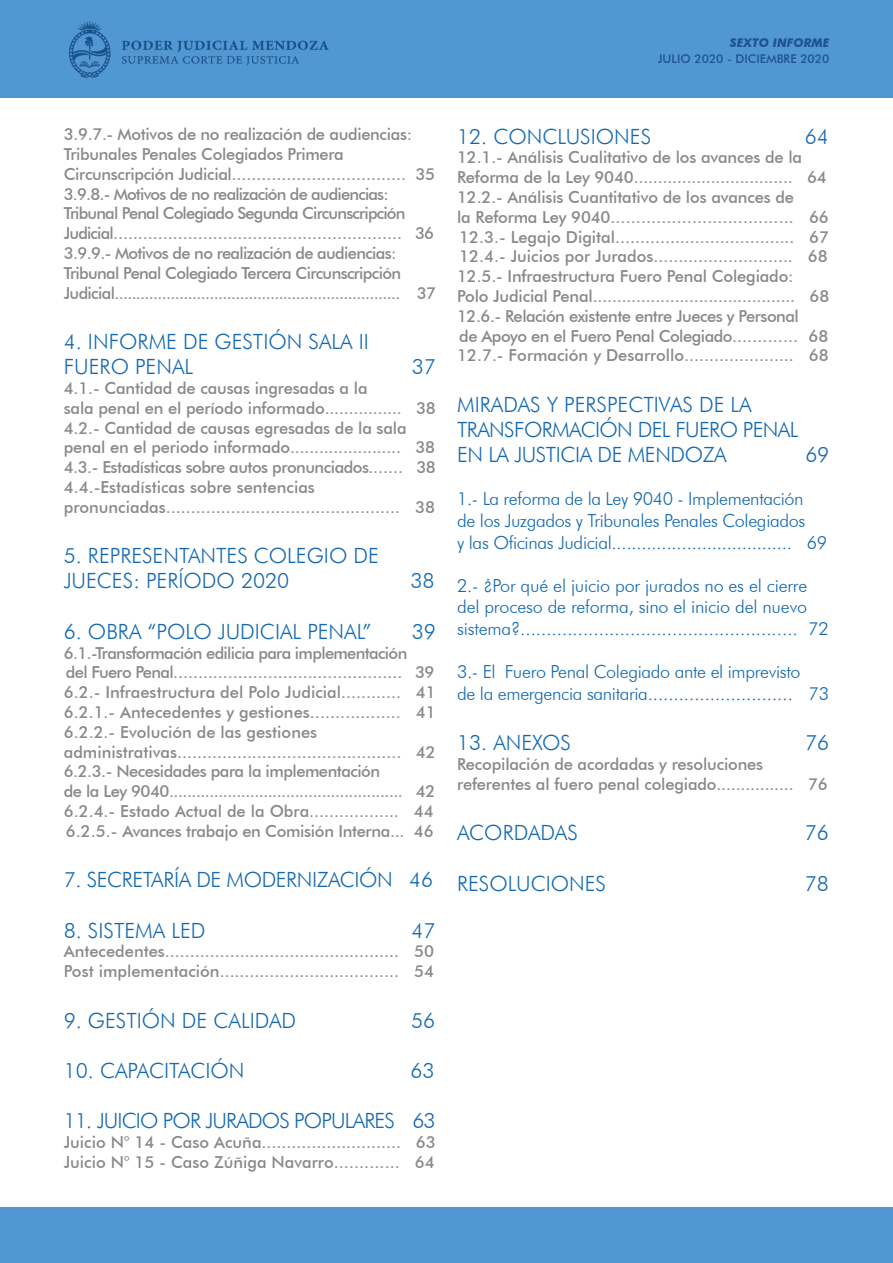
<style>
.page{position:relative;width:893px;height:1263px;background:#fff}
.page>*{position:absolute;margin:0;border:0;box-sizing:border-box;transform-origin:0 0}
.t1{font:300 21px/25.2px "Futura BT";color:#1469b3}
.t2{font:300 21px/25.2px "Futura BT";letter-spacing:-.03em;color:#1469b3}
.t3{font:300 21px "Futura BT";letter-spacing:-.02em;color:#1469b3}
.t4{font:300 21px "Futura BT";letter-spacing:-.04em;color:#1469b3}
.t5{font:300 18px/21.6px "Futura BT";letter-spacing:-.02em;color:#1469b3}
.t6{font:500 16.5px/19.8px "Futura BT";letter-spacing:-.01em;color:#87898c}
.t7{font:500 16.5px/19.8px "Futura BT";letter-spacing:-.04em;color:#87898c}
.t8{font:500 16.5px "Futura BT";letter-spacing:-.03em;color:#87898c}
.t9{font:500 16.5px/19.8px "Futura BT";letter-spacing:-.05em;color:#87898c}
.t10{font:500 12px "Futura BT";color:#1d5391}
.t11{font:italic 700 12px "Futura BT";color:#1d5391}
</style>
<div class="page">
<div style="left:0;top:0;width:893px;height:98px;background:#5198d2"></div>
<div style="left:0;top:1208px;width:893px;height:55px;background:#5198d2"></div>
<img style="left:69px;top:21px;width:260px;height:57px">
<p class="t11" style="left:730px;top:35px;width:101px">SEXTO INFORME</p>
<p class="t10" style="left:658px;top:52px;width:173px">JULIO 2020 - DICIEMBRE 2020</p>
<p class="t6" style="left:64px;top:124px;width:373px">3.9.7.- Motivos de no realización de audiencias:<br>Tribunales Penales Colegiados Primera<br>Circunscripción Judicial................................... 35</p>
<p class="t9" style="left:64px;top:184px;width:372px">3.9.8.- Motivos de no realización de audiencias:<br>Tribunal Penal Colegiado Segunda Circunscripción<br>Judicial.......................................................... 36</p>
<p class="t7" style="left:64px;top:243px;width:374px">3.9.9.- Motivos de no realización de audiencias:<br>Tribunal Penal Colegiado Tercera Circunscripción<br>Judicial.................................................................. 37</p>
<p class="t1" style="left:64px;top:329px;width:307px">4. INFORME DE GESTIÓN SALA II<br>FUERO PENAL</p>
<p class="t1" style="left:412px;top:354px;width:26px">37</p>
<p class="t6" style="left:64px;top:378px;width:305px">4.1.- Cantidad de causas ingresadas a la</p>
<p class="t6" style="left:64px;top:398px;width:374px">sala penal en el período informado................ 38</p>
<p class="t6" style="left:64px;top:418px;width:373px">4.2.- Cantidad de causas egresadas de la sala penal en el periodo informado....................... 38</p>
<p class="t8" style="left:64px;top:457px;width:374px">4.3.- Estadísticas sobre autos pronunciados....... 38</p>
<p class="t6" style="left:64px;top:477px;width:373px">4.4.-Estadísticas sobre sentencias pronunciadas............................................... 38</p>
<p class="t1" style="left:64px;top:543px;width:317px">5. REPRESENTANTES COLEGIO DE<br>JUECES: PERÍODO 2020</p>
<p class="t1" style="left:410px;top:568px;width:26px">38</p>
<p class="t1" style="left:64px;top:618px;width:309px">6. OBRA “POLO JUDICIAL PENAL”</p>
<p class="t1" style="left:412px;top:618px;width:26px">39</p>
<p class="t7" style="left:64px;top:643px;width:345px">6.1.-Transformación edilicia para implementación</p>
<p class="t7" style="left:66px;top:662px;width:370px">del Fuero Penal.............................................. 39</p>
<p class="t6" style="left:64px;top:682px;width:374px">6.2.- Infraestructura del Polo Judicial............ 41</p>
<p class="t6" style="left:64px;top:702px;width:374px">6.2.1.- Antecedentes y gestiones.................. 41</p>
<p class="t6" style="left:64px;top:722px;width:374px">6.2.2.- Evolución de las gestiones administrativas............................................. 42</p>
<p class="t8" style="left:64px;top:761px;width:318px">6.2.3.- Necesidades para la implementación</p>
<p class="t8" style="left:64px;top:781px;width:373px">de la Ley 9040.................................................... 42</p>
<p class="t6" style="left:64px;top:801px;width:372px">6.2.4.- Estado Actual de la Obra.................. 44</p>
<p class="t6" style="left:66px;top:821px;width:369px">6.2.5.- Avances trabajo en Comisión Interna... 46</p>
<p class="t3" style="left:64px;top:867px;width:371px">7. SECRETARÍA DE MODERNIZACIÓN 46</p>
<p class="t1" style="left:64px;top:917px;width:143px">8. SISTEMA LED</p>
<p class="t1" style="left:411px;top:917px;width:26px">47</p>
<p class="t6" style="left:64px;top:941px;width:372px">Antecedentes............................................... 50</p>
<p class="t6" style="left:64px;top:961px;width:372px">Post implementación.................................... 54</p>
<p class="t1" style="left:64px;top:1007px;width:234px">9. GESTIÓN DE CALIDAD</p>
<p class="t1" style="left:411px;top:1007px;width:26px">56</p>
<p class="t1" style="left:64px;top:1058px;width:182px">10. CAPACITACIÓN</p>
<p class="t1" style="left:411px;top:1058px;width:26px">63</p>
<p class="t4" style="left:64px;top:1108px;width:373px">11. JUICIO POR JURADOS POPULARES 63</p>
<p class="t6" style="left:64px;top:1132px;width:374px">Juicio N° 14 - Caso Acuña............................ 63</p>
<p class="t6" style="left:64px;top:1152px;width:373px">Juicio N° 15 - Caso Zúñiga Navarro............. 64</p>
<p class="t1" style="left:457px;top:123px;width:195px">12. CONCLUSIONES</p>
<p class="t1" style="left:805px;top:123px;width:26px">64</p>
<p class="t6" style="left:457px;top:147px;width:371px">12.1.- Análisis Cualitativo de los avances de la<br>Reforma de la Ley 9040................................. 64</p>
<p class="t6" style="left:457px;top:187px;width:338px">12.2.- Análisis Cuantitativo de los avances de</p>
<p class="t6" style="left:457px;top:207px;width:373px">la Reforma Ley 9040.................................... 66</p>
<p class="t6" style="left:459px;top:227px;width:371px">12.3.- Legajo Digital.................................... 67</p>
<p class="t6" style="left:459px;top:246px;width:370px">12.4.- Juicios por Jurados............................ 68</p>
<p class="t6" style="left:457px;top:266px;width:338px">12.5.- Infraestructura Fuero Penal Colegiado:</p>
<p class="t6" style="left:457px;top:286px;width:374px">Polo Judicial Penal.......................................... 68</p>
<p class="t8" style="left:457px;top:306px;width:343px">12.6.- Relación existente entre Jueces y Personal</p>
<p class="t8" style="left:459px;top:326px;width:371px">de Apoyo en el Fuero Penal Colegiado............. 68</p>
<p class="t6" style="left:457px;top:345px;width:373px">12.7.- Formación y Desarrollo...................... 68</p>
<p class="t2" style="left:457px;top:391px;width:343px">MIRADAS Y PERSPECTIVAS DE LA<br>TRANSFORMACIÓN DEL FUERO PENAL</p>
<p class="t3" style="left:457px;top:442px;width:271px">EN LA JUSTICIA DE MENDOZA</p>
<p class="t1" style="left:805px;top:442px;width:25px">69</p>
<p class="t5" style="left:457px;top:488px;width:348px">1.- La reforma de la Ley 9040 - Implementación</p>
<p class="t5" style="left:457px;top:510px;width:350px">de los Juzgados y Tribunales Penales Colegiados</p>
<p class="t5" style="left:457px;top:531px;width:372px">y las Oficinas Judicial.................................... 69</p>
<p class="t5" style="left:457px;top:574px;width:352px">2.- ¿Por qué el juicio por jurados no es el cierre</p>
<p class="t5" style="left:457px;top:596px;width:373px">del proceso de reforma, sino el inicio del nuevo sistema?..................................................... 72</p>
<p class="t5" style="left:457px;top:661px;width:345px">3.- El Fuero Penal Colegiado ante el imprevisto</p>
<p class="t5" style="left:457px;top:682px;width:374px">de la emergencia sanitaria............................ 73</p>
<p class="t1" style="left:457px;top:730px;width:115px">13. ANEXOS</p>
<p class="t1" style="left:805px;top:730px;width:26px">76</p>
<p class="t6" style="left:457px;top:754px;width:372px">Recopilación de acordadas y resoluciones referentes al fuero penal colegiado................ 76</p>
<p class="t1" style="left:457px;top:820px;width:122px">ACORDADAS</p>
<p class="t1" style="left:805px;top:820px;width:26px">76</p>
<p class="t1" style="left:457px;top:870px;width:150px">RESOLUCIONES</p>
<p class="t1" style="left:805px;top:870px;width:26px">78</p>
</div>
